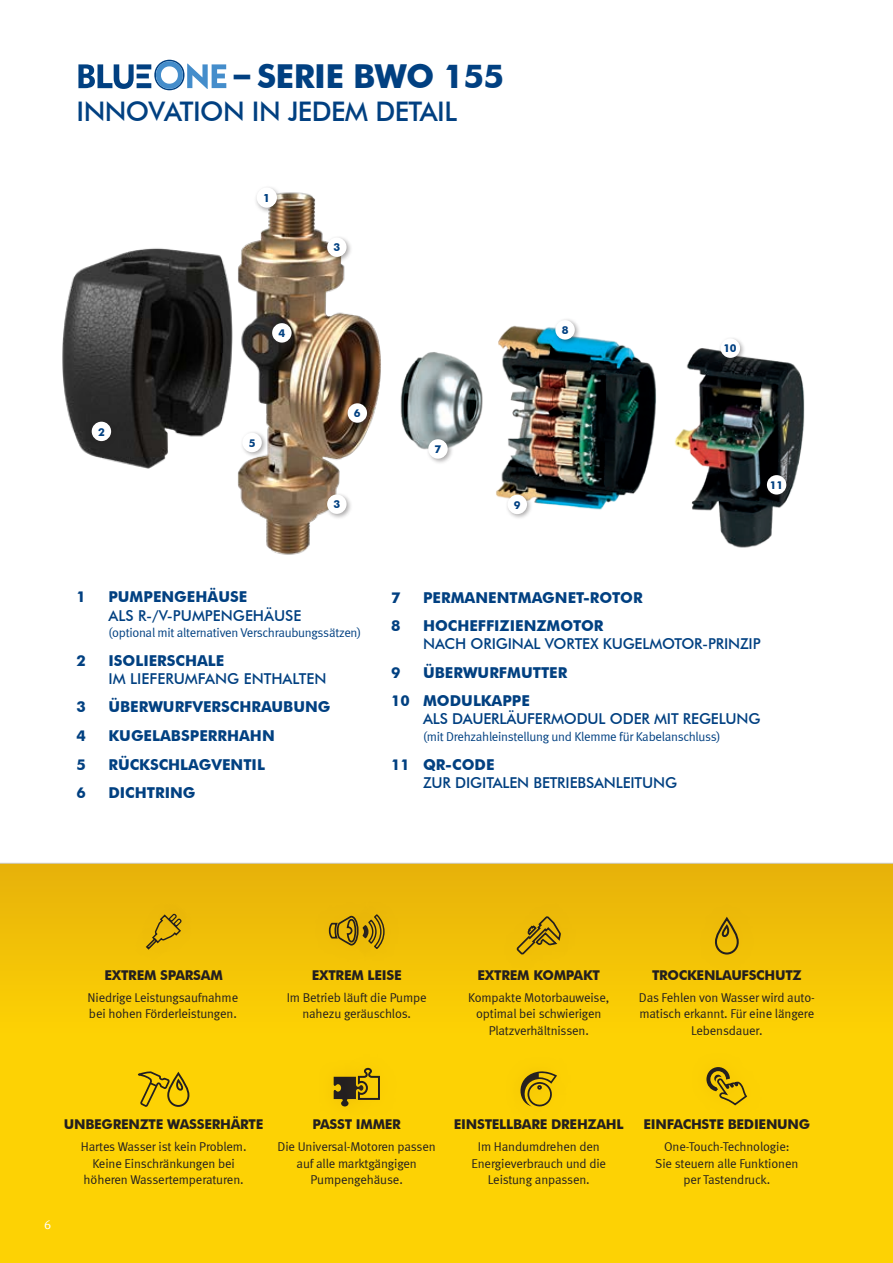
<style>
.page{position:relative;width:893px;height:1263px;background:#fff}
.page>*{position:absolute;margin:0;border:0;box-sizing:border-box;transform-origin:0 0}
.t1{font:700 33px "Futura BT";letter-spacing:-.02em;color:#014081}
.t2{font:500 27px "Futura BT";letter-spacing:-.02em;color:#014081}
.t3{font:700 15px/28.7px "Futura BT";color:#014081}
.t4{font:500 15px "Futura BT";letter-spacing:-.01em;color:#014081}
.t5{font:700 13.5px "Futura BT";letter-spacing:-.02em;color:#231f20}
.t6{font:12.75px/16.5px "Meta Normal";letter-spacing:-.01em;color:#231f20;text-align:center}
.t7{font:12.75px "Meta Normal";letter-spacing:-.02em;color:#014081}
.t8{font:12.75px "Meta Normal";color:#fff}
.t9{font:700 11.25px "Futura BT";color:#014081}
.t10{font:700 10.8px "Futura BT";color:#014081}
</style>
<div class="page">
<div style="left:0;top:863px;width:893px;height:400px;background:linear-gradient(to bottom,#eebc08,#ffda02)"></div>
<hr style="left:0;top:863px;width:893px;height:1px;background:#cdcfce">
<img style="left:62px;top:192px;width:319px;height:363px">
<svg style="left:78px;top:60px;width:148px;height:30px"></svg>
<img style="left:400px;top:352px;width:83px;height:98px">
<img style="left:496px;top:325px;width:160px;height:185px">
<img style="left:675px;top:348px;width:130px;height:200px">
<div style="left:89px;top:419px;width:28px;height:28px;background:#231f20;opacity:.4"></div>
<div style="left:92px;top:422px;width:19px;height:19px;background:#fff;border-radius:50%"></div>
<div style="left:269px;top:320px;width:28px;height:28px;background:#231f20;opacity:.4"></div>
<div style="left:272px;top:323px;width:20px;height:20px;background:#fff;border-radius:50%"></div>
<div style="left:324px;top:235px;width:28px;height:28px;background:#231f20;opacity:.4"></div>
<div style="left:327px;top:237px;width:20px;height:20px;background:#fff;border-radius:50%"></div>
<div style="left:324px;top:492px;width:28px;height:28px;background:#231f20;opacity:.4"></div>
<div style="left:327px;top:494px;width:20px;height:20px;background:#fff;border-radius:50%"></div>
<div style="left:345px;top:401px;width:28px;height:28px;background:#231f20;opacity:.4"></div>
<div style="left:348px;top:403px;width:19px;height:20px;background:#fff;border-radius:50%"></div>
<div style="left:426px;top:436px;width:28px;height:29px;background:#231f20;opacity:.4"></div>
<div style="left:428px;top:439px;width:20px;height:20px;background:#fff;border-radius:50%"></div>
<div style="left:553px;top:317px;width:28px;height:28px;background:#231f20;opacity:.4"></div>
<div style="left:555px;top:320px;width:20px;height:20px;background:#fff;border-radius:50%"></div>
<div style="left:718px;top:336px;width:28px;height:28px;background:#231f20;opacity:.4"></div>
<div style="left:721px;top:338px;width:19px;height:20px;background:#fff;border-radius:50%"></div>
<div style="left:505px;top:492px;width:28px;height:28px;background:#231f20;opacity:.4"></div>
<div style="left:508px;top:495px;width:19px;height:19px;background:#fff;border-radius:50%"></div>
<div style="left:240px;top:430px;width:28px;height:28px;background:#231f20;opacity:.4"></div>
<div style="left:242px;top:433px;width:20px;height:19px;background:#fff;border-radius:50%"></div>
<div style="left:253px;top:184px;width:30px;height:30px;background:#231f20;opacity:.4"></div>
<div style="left:257px;top:187px;width:20px;height:21px;background:#fff;border-radius:50%"></div>
<div style="left:316px;top:1059px;width:64px;height:64px;background:#fcd104"></div>
<div style="left:340px;top:1051px;width:58px;height:67px;background:#fcd104"></div>
<svg style="left:334px;top:1067px;width:46px;height:39px"></svg>
<div style="left:311px;top:899px;width:65px;height:63px;background:#eebc08"></div>
<div style="left:358px;top:898px;width:44px;height:67px;background:#eebd08"></div>
<svg style="left:328px;top:914px;width:57px;height:35px"></svg>
<div style="left:689px;top:1050px;width:74px;height:72px;background:#fcd104"></div>
<svg style="left:706px;top:1067px;width:42px;height:39px"></svg>
<div style="left:697px;top:901px;width:59px;height:71px;background:#efbe08"></div>
<svg style="left:715px;top:916px;width:24px;height:39px"></svg>
<div style="left:503px;top:1054px;width:70px;height:67px;background:#fdd204"></div>
<div style="left:510px;top:1065px;width:59px;height:59px;background:#fcd104"></div>
<svg style="left:520px;top:1071px;width:37px;height:36px"></svg>
<div style="left:500px;top:899px;width:78px;height:72px;background:#eebc08"></div>
<div style="left:520px;top:916px;width:53px;height:47px;background:#f1c107"></div>
<svg style="left:516px;top:916px;width:45px;height:39px"></svg>
<svg style="left:121px;top:889px;width:85px;height:85px;background:#e9b808"></svg>
<svg style="left:137px;top:1071px;width:53px;height:37px;background:#ceab09"></svg>
<div style="left:764px;top:472px;width:28px;height:28px;background:#231f20;opacity:.4"></div>
<div style="left:767px;top:475px;width:19px;height:20px;background:#fff;border-radius:50%"></div>
<h1 class="t1" style="left:234px;top:56px;width:272px">– SERIE BWO 155</h1>
<h2 class="t2" style="left:77px;top:95px;width:382px">INNOVATION IN JEDEM DETAIL</h2>
<p class="t9" style="left:263px;top:191px;width:9px">1</p>
<p class="t10" style="left:333px;top:241px;width:8px">3</p>
<p class="t10" style="left:98px;top:425px;width:8px">2</p>
<p class="t10" style="left:278px;top:327px;width:8px">4</p>
<p class="t10" style="left:249px;top:436px;width:8px">5</p>
<p class="t10" style="left:354px;top:407px;width:8px">6</p>
<p class="t10" style="left:333px;top:498px;width:8px">3</p>
<p class="t10" style="left:435px;top:443px;width:8px">7</p>
<p class="t10" style="left:514px;top:498px;width:8px">9</p>
<p class="t10" style="left:562px;top:324px;width:8px">8</p>
<p class="t10" style="left:723px;top:342px;width:15px">10</p>
<p class="t10" style="left:770px;top:479px;width:15px">11</p>
<p class="t3" style="left:77px;top:583px;width:11px">1</p>
<p class="t3" style="left:108px;top:583px;width:140px">PUMPENGEHÄUSE</p>
<p class="t4" style="left:108px;top:606px;width:195px">ALS R-/V-PUMPENGEHÄUSE</p>
<p class="t7" style="left:108px;top:625px;width:254px">(optional mit alternativen Verschraubungssätzen)</p>
<p class="t3" style="left:77px;top:646px;width:11px">2</p>
<p class="t3" style="left:108px;top:646px;width:117px">ISOLIERSCHALE</p>
<p class="t4" style="left:108px;top:669px;width:220px">IM LIEFERUMFANG ENTHALTEN</p>
<p class="t3" style="left:77px;top:692px;width:11px">3</p>
<p class="t3" style="left:108px;top:692px;width:224px">ÜBERWURFVERSCHRAUBUNG</p>
<p class="t3" style="left:77px;top:721px;width:11px">4</p>
<p class="t3" style="left:108px;top:721px;width:168px">KUGELABSPERRHAHN</p>
<p class="t3" style="left:77px;top:750px;width:11px">5</p>
<p class="t3" style="left:108px;top:750px;width:158px">RÜCKSCHLAGVENTIL</p>
<p class="t3" style="left:77px;top:778px;width:11px">6</p>
<p class="t3" style="left:108px;top:778px;width:89px">DICHTRING</p>
<p class="t3" style="left:391px;top:583px;width:11px">7</p>
<p class="t3" style="left:423px;top:583px;width:221px">PERMANENTMAGNET-ROTOR</p>
<p class="t3" style="left:391px;top:611px;width:11px">8</p>
<p class="t3" style="left:423px;top:611px;width:182px">HOCHEFFIZIENZMOTOR</p>
<p class="t4" style="left:423px;top:635px;width:339px">NACH ORIGINAL VORTEX KUGELMOTOR-PRINZIP</p>
<p class="t3" style="left:391px;top:658px;width:11px">9</p>
<p class="t3" style="left:391px;top:658px;width:178px;text-indent:32px">ÜBERWURFMUTTER<br>10 MODULKAPPE</p>
<p class="t4" style="left:423px;top:710px;width:339px">ALS DAUERLÄUFERMODUL ODER MIT REGELUNG</p>
<p class="t7" style="left:423px;top:729px;width:299px">(mit Drehzahleinstellung und Klemme für Kabelanschluss)</p>
<p class="t3" style="left:391px;top:750px;width:105px">11 QR-CODE</p>
<p class="t4" style="left:423px;top:773px;width:255px">ZUR DIGITALEN BETRIEBSANLEITUNG</p>
<p class="t5" style="left:104px;top:967px;width:120px">EXTREM SPARSAM</p>
<p class="t6" style="left:88px;top:989px;width:152px;text-align:left">Niedrige Leistungsaufnahme bei hohen Förderleistungen.</p>
<p class="t5" style="left:312px;top:967px;width:91px">EXTREM LEISE</p>
<p class="t6" style="left:287px;top:989px;width:142px">Im Betrieb läuft die Pumpe nahezu geräuschlos.</p>
<p class="t5" style="left:478px;top:967px;width:124px">EXTREM KOMPAKT</p>
<p class="t6" style="left:468px;top:989px;width:143px">Kompakte Motorbauweise, optimal bei schwierigen<br>Platzverhältnissen.</p>
<p class="t5" style="left:652px;top:967px;width:151px">TROCKENLAUFSCHUTZ</p>
<p class="t6" style="left:639px;top:989px;width:177px">Das Fehlen von Wasser wird auto&shy;matisch erkannt. Für eine längere<br>Lebensdauer.</p>
<p class="t8" style="left:44px;top:1217px;width:9px">6</p>
<p class="t5" style="left:64px;top:1116px;width:201px">UNBEGRENZTE WASSERHÄRTE</p>
<p class="t6" style="left:81px;top:1138px;width:167px">Hartes Wasser ist kein Problem.<br>Keine Einschränkungen bei höheren Wassertemperaturen.</p>
<p class="t5" style="left:312px;top:1116px;width:90px">PASST IMMER</p>
<p class="t6" style="left:278px;top:1138px;width:160px">Die Universal-Motoren passen auf alle marktgängigen<br>Pumpengehäuse.</p>
<p class="t5" style="left:454px;top:1116px;width:171px">EINSTELLBARE DREHZAHL</p>
<p class="t6" style="left:471px;top:1138px;width:136px">Im Handumdrehen den<br>Energieverbrauch und die<br>Leistung anpassen.</p>
<p class="t5" style="left:644px;top:1116px;width:168px">EINFACHSTE BEDIENUNG</p>
<p class="t6" style="left:655px;top:1138px;width:145px">One-Touch-Technologie:<br>Sie steuern alle Funktionen per Tastendruck.</p>
</div>
